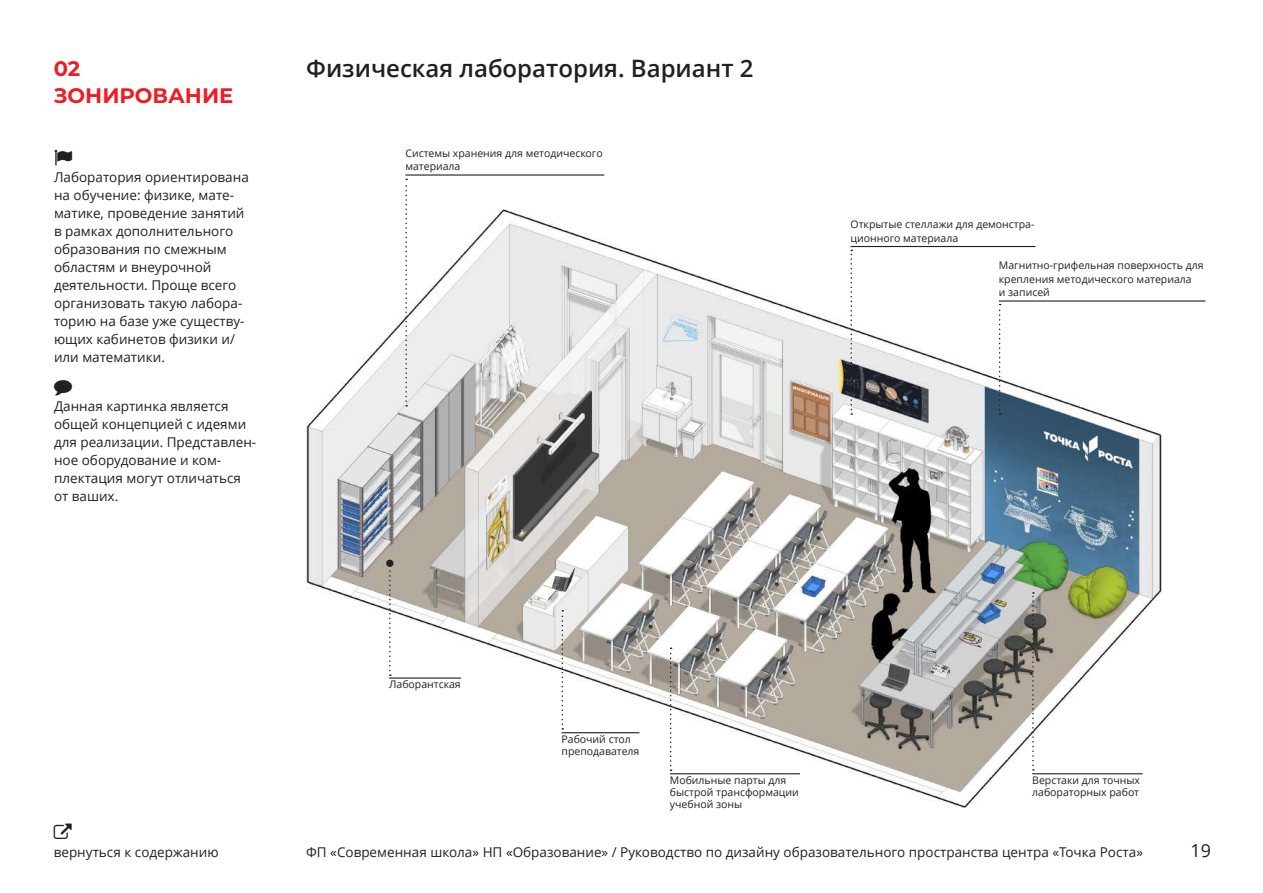
<style>
.page{position:relative;width:1263px;height:893px;background:#fff}
.page>*{position:absolute;margin:0;border:0;box-sizing:border-box;transform-origin:0 0}
.t1{font:600 24px "Open Sans";color:#231f20}
.t2{font:700 21px/27px "Montserrat";color:#ee1d23}
.t3{font:18px "Open Sans";color:#231f20}
.t4{font:13.5px/18px "Open Sans";color:#231f20}
.t5{font:10.5px/13.5px "Open Sans";color:#231f20}
</style>
<div class="page">
<img style="left:306px;top:209px;width:855px;height:599px">
<svg style="left:999px;top:304px;width:1px;height:111px"></svg>
<svg style="left:850px;top:250px;width:2px;height:165px"></svg>
<hr style="left:999px;top:300px;width:206px;height:2px;background:#231f20">
<hr style="left:850px;top:246px;width:185px;height:1px;background:#231f20">
<svg style="left:562px;top:610px;width:1px;height:120px"></svg>
<hr style="left:562px;top:732px;width:77px;height:1px;background:#231f20">
<svg style="left:389px;top:567px;width:2px;height:109px"></svg>
<hr style="left:389px;top:677px;width:72px;height:2px;background:#231f20">
<div style="left:386px;top:560px;width:7px;height:7px;background:#231f20;border-radius:50%"></div>
<hr style="left:1032px;top:773px;width:111px;height:1px;background:#231f20">
<svg style="left:1032px;top:592px;width:2px;height:179px"></svg>
<svg style="left:405px;top:179px;width:2px;height:228px"></svg>
<hr style="left:405px;top:174px;width:199px;height:2px;background:#231f20">
<svg style="left:670px;top:648px;width:2px;height:123px"></svg>
<hr style="left:670px;top:773px;width:130px;height:1px;background:#231f20">
<h2 class="t2" style="left:54px;top:54px;width:181px">02<br>ЗОНИРОВАНИЕ</h2>
<p class="t4" style="left:54px;top:168px;width:196px">Лаборатория ориентирована на обучение: физике, мате&shy;матике, проведение занятий в рамках дополнительного образования по смежным областям и внеурочной деятельности. Проще всего организовать такую лабора&shy;торию на базе уже сущеcтву&shy;ющих кабинетов физики и/ или математики.</p>
<p class="t4" style="left:54px;top:396px;width:204px">Данная картинка является общей концепцией с идеями для реализации. Представлен&shy;ное оборудование и ком&shy;плектация могут отличаться от ваших.</p>
<h1 class="t1" style="left:306px;top:51px;width:449px">Физическая лаборатория. Вариант 2</h1>
<p class="t5" style="left:405px;top:146px;width:199px">Системы хранения для методического материала</p>
<p class="t5" style="left:850px;top:218px;width:185px">Открытые стеллажи для демонстра&shy;ционного материала</p>
<p class="t5" style="left:999px;top:259px;width:206px">Магнитно-грифельная поверхность для крепления методического материала<br>и записей</p>
<p class="t5" style="left:389px;top:677px;width:73px">Лаборантская</p>
<p class="t5" style="left:562px;top:733px;width:79px;line-height:12px">Рабочий стол преподавателя</p>
<p class="t5" style="left:670px;top:774px;width:130px;line-height:12px">Мобильные парты для быстрой трансформации учебной зоны</p>
<p class="t5" style="left:1032px;top:774px;width:109px;line-height:12px">Верстаки для точных лабораторных работ</p>
<p class="t4" style="left:54px;top:842px;width:166px">вернуться к содержанию</p>
<p class="t4" style="left:306px;top:842px;width:838px">ФП «Современная школа» НП «Образование» / Руководство по дизайну образовательного пространства центра «Точка Роста»</p>
<h3 class="t3" style="left:1190px;top:838px;width:22px">19</h3>
</div>
